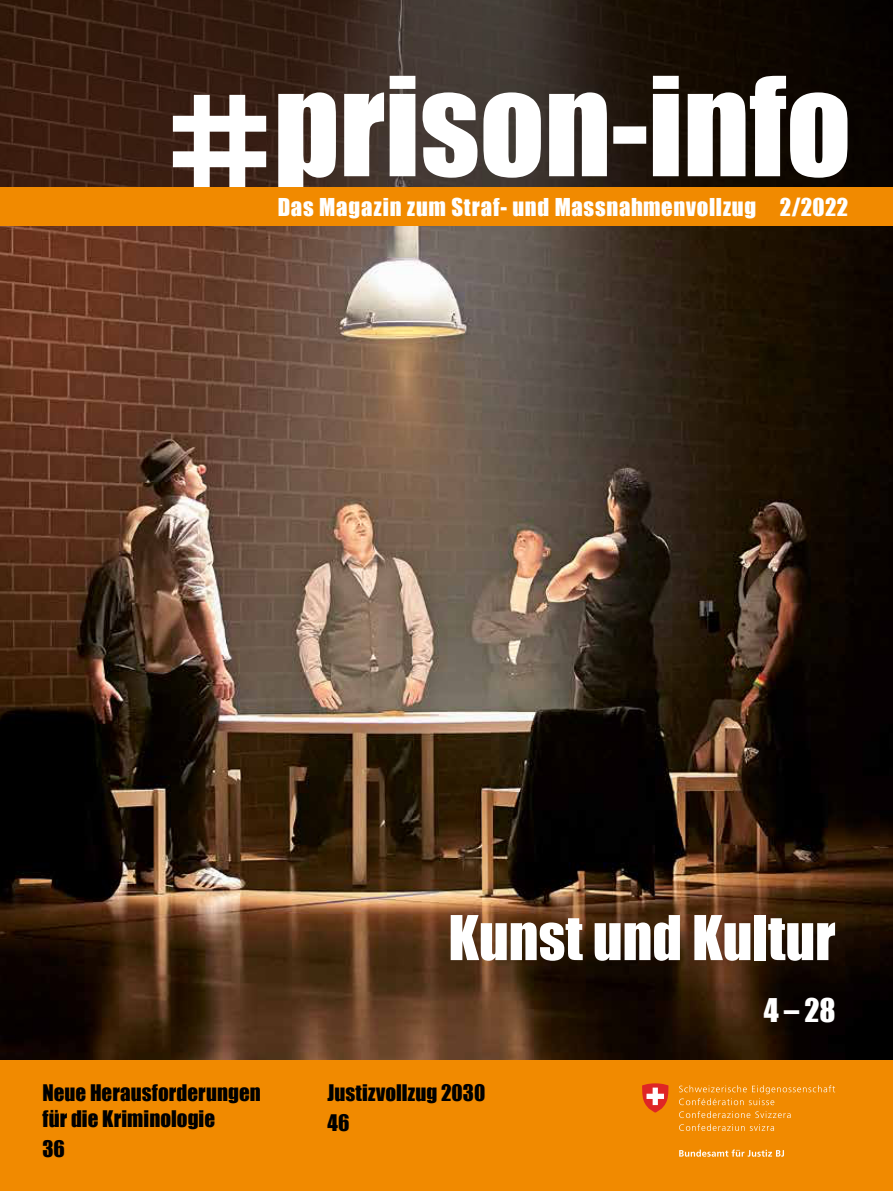
<style>
.page{position:relative;width:893px;height:1191px;background:#fff}
.page>*{position:absolute;margin:0;border:0;box-sizing:border-box;transform-origin:0 0}
.t1{font:57px "Impact";color:#fff}
.t2{font:30px "Impact";color:#fff}
.t3{font:22.65px "Impact";letter-spacing:.035em;color:#fff}
.t4{font:21px/25.5px "Impact";color:#000}
</style>
<div class="page">
<div style="left:0;top:1059px;width:893px;height:132px;background:#f18a00"></div>
<img style="left:0;top:226px;width:893px;height:833px">
<svg style="left:0;top:0;width:893px;height:188px;background:#2e1c12"></svg>
<svg style="left:278px;top:76px;width:569px;height:112px"></svg>
<div style="left:173px;top:151px;width:93px;height:16px;background:#fff;border:3px solid #fff"></div>
<div style="left:173px;top:116px;width:93px;height:16px;background:#fff;border:3px solid #fff"></div>
<div style="left:229px;top:95px;width:16px;height:93px;background:#fff"></div>
<div style="left:194px;top:95px;width:16px;height:93px;background:#fff"></div>
<div style="left:0;top:188px;width:893px;height:38px;background:#f18a00"></div>
<svg style="left:679px;top:1149px;width:105px;height:7px"></svg>
<svg style="left:679px;top:1085px;width:156px;height:46px"></svg>
<svg style="left:642px;top:1083px;width:27px;height:29px"></svg>
<p class="t3" style="left:278px;top:193px;width:572px">Das Magazin zum Straf- und Massnahmenvollzug 2/2022</p>
<p class="t4" style="left:43px;top:1080px;width:220px">Neue Herausforderungen für die Kriminologie</p>
<p class="t4" style="left:43px;top:1135px;width:24px">36</p>
<h1 class="t1" style="left:448px;top:902px;width:389px">Kunst und Kultur</h1>
<h2 class="t2" style="left:764px;top:991px;width:73px">4–28</h2>
<p class="t4" style="left:327px;top:1078px;width:159px;line-height:29.7px">Justizvollzug 2030<br>46</p>
</div>
